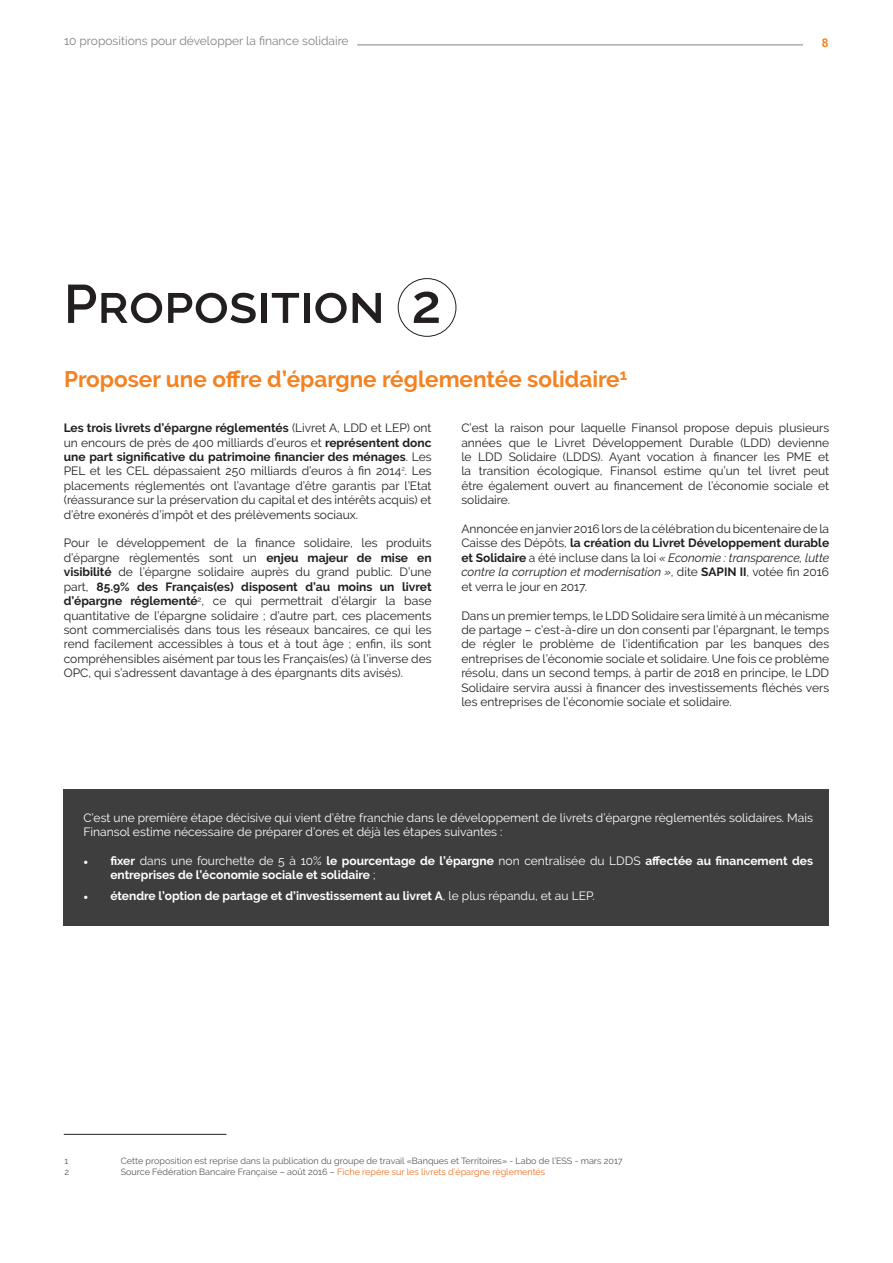
<style>
.page{position:relative;width:893px;height:1263px;background:#fff}
.page>*{position:absolute;margin:0;border:0;box-sizing:border-box;transform-origin:0 0}
.t1{font:600 54px "Raleway";color:#231f20}
.t2{font:700 22.5px "Raleway";color:#f58220}
.t3{font:12px/14.4px "Raleway";color:#231f20;text-align:justify}
.t4{font:700 12px/14.4px "Raleway";color:#fff}
.t5{font:12px/14.4px "Raleway";color:#fff}
.t6{font:12px "Raleway";color:#808285}
.t7{font:700 12px "Arial";color:#f58220}
.t8{font:9px "Raleway";color:#57585a}
.t9{font:9px "Raleway";color:#f36e21}
.s1{font-weight:700}
.s2{font-style:italic}
.s3{font-family:"Minion Pro"}
.s4{font-weight:400}
.s5{color:#57585a}
</style>
<div class="page">
<hr style="left:357px;top:45px;width:446px;height:1px;background:#808285">
<div style="left:64px;top:789px;width:765px;height:136px;background:#3e3e3f"></div>
<div style="left:398px;top:278px;width:58px;height:58px;border:1px solid #231f20;border-radius:50%"></div>
<hr style="left:64px;top:1134px;width:162px;height:1px;background:#231f20">
<p class="t6" style="left:64px;top:34px;width:286px">10 propositions pour développer la finance solidaire</p>
<p class="t7" style="left:822px;top:34px;width:8px">8</p>
<h1 class="t1" style="left:64px;top:273px;width:379px">Proposition 2</h1>
<h2 class="t2" style="left:64px;top:366px;width:565px">Proposer une offre d’épargne réglementée solidaire<sup>1</sup></h2>
<p class="t3" style="left:64px;top:421px;width:369px"><span class="s1">Les trois livrets d’épargne réglementés</span> (Livret A, LDD et LEP) ont un encours de près de 400 milliards d’euros et <span class="s1">représentent donc une part significative du patrimoine financier des ménages</span>. Les PEL et les CEL dépassaient 250 milliards d’euros à fin 2014<sup>2</sup>. Les placements réglementés ont l’avantage d’être garantis par l’Etat (réassurance sur la préservation du capital et des intérêts acquis) et d’être exonérés d’impôt et des prélèvements sociaux.</p>
<p class="t3" style="left:64px;top:536px;width:369px">Pour le développement de la finance solidaire, les produits d’épargne règlementés sont un <span class="s1">enjeu majeur de mise en visibilité</span> de l’épargne solidaire auprès du grand public. D’une part, <span class="s1">85.9% des Français(es) disposent d’au moins un livret d’épargne réglementé</span><sup>2</sup>, ce qui permettrait d’élargir la base quantitative de l’épargne solidaire ; d’autre part, ces placements sont commercialisés dans tous les réseaux bancaires, ce qui les rend facilement accessibles à tous et à tout âge ; enfin, ils sont compréhensibles aisément par tous les Français(es) (à l’inverse des OPC, qui s’adressent davantage à des épargnants dits avisés).</p>
<p class="t3" style="left:461px;top:421px;width:369px">C’est la raison pour laquelle Finansol propose depuis plusieurs années que le Livret Développement Durable (LDD) devienne le LDD Solidaire (LDDS). Ayant vocation à financer les PME et la transition écologique, Finansol estime qu’un tel livret peut être également ouvert au financement de l’économie sociale et solidaire.</p>
<p class="t3" style="left:461px;top:522px;width:369px">Annoncée en janvier 2016 lors de la célébration du bicentenaire de la Caisse des Dépôts, <span class="s1">la création du Livret Développement durable et Solidaire</span> a été incluse dans la loi <span class="s2">« Economie : transparence, lutte contre la corruption et modernisation »</span>, dite <span class="s1">SAPIN II</span>, votée fin 2016 et verra le jour en 2017.</p>
<p class="t3" style="left:461px;top:608px;width:369px">Dans un premier temps, le LDD Solidaire sera limité à un mécanisme de partage – c’est-à-dire un don consenti par l’épargnant, le temps de régler le problème de l’identification par les banques des entreprises de l’économie sociale et solidaire. Une fois ce problème résolu, dans un second temps, à partir de 2018 en principe, le LDD Solidaire servira aussi à financer des investissements fléchés vers les entreprises de l’économie sociale et solidaire.</p>
<p class="t5" style="left:83px;top:810px;width:731px">C’est une première étape décisive qui vient d’être franchie dans le développement de livrets d’épargne règlementés solidaires. Mais<br>Finansol estime nécessaire de préparer d’ores et déjà les étapes suivantes :</p>
<p class="t4" style="left:110px;top:854px;width:704px;text-indent:-27px"><span class="s3">•</span> fixer <span class="s4">dans une fourchette de 5 à 10%</span> le pourcentage de l’épargne <span class="s4">non centralisée du LDDS</span> affectée au financement des entreprises de l’économie sociale et solidaire <span class="s4">;</span></p>
<p class="t4" style="left:83px;top:889px;width:513px"><span class="s3">•</span> étendre l’option de partage et d’investissement au livret A<span class="s4">, le plus répandu, et au LEP.</span></p>
<p class="t8" style="left:64px;top:1156px;width:5px">1</p>
<p class="t8" style="left:121px;top:1156px;width:503px">Cette proposition est reprise dans la publication du groupe de travail «Banques et Territoires» - Labo de l’ESS - mars 2017</p>
<p class="t8" style="left:64px;top:1166px;width:6px">2</p>
<p class="t9" style="left:121px;top:1166px;width:426px"><span class="s5">Source Fédération Bancaire Française – août 2016 –</span> Fiche repère sur les livrets d’épargne règlementés</p>
</div>
